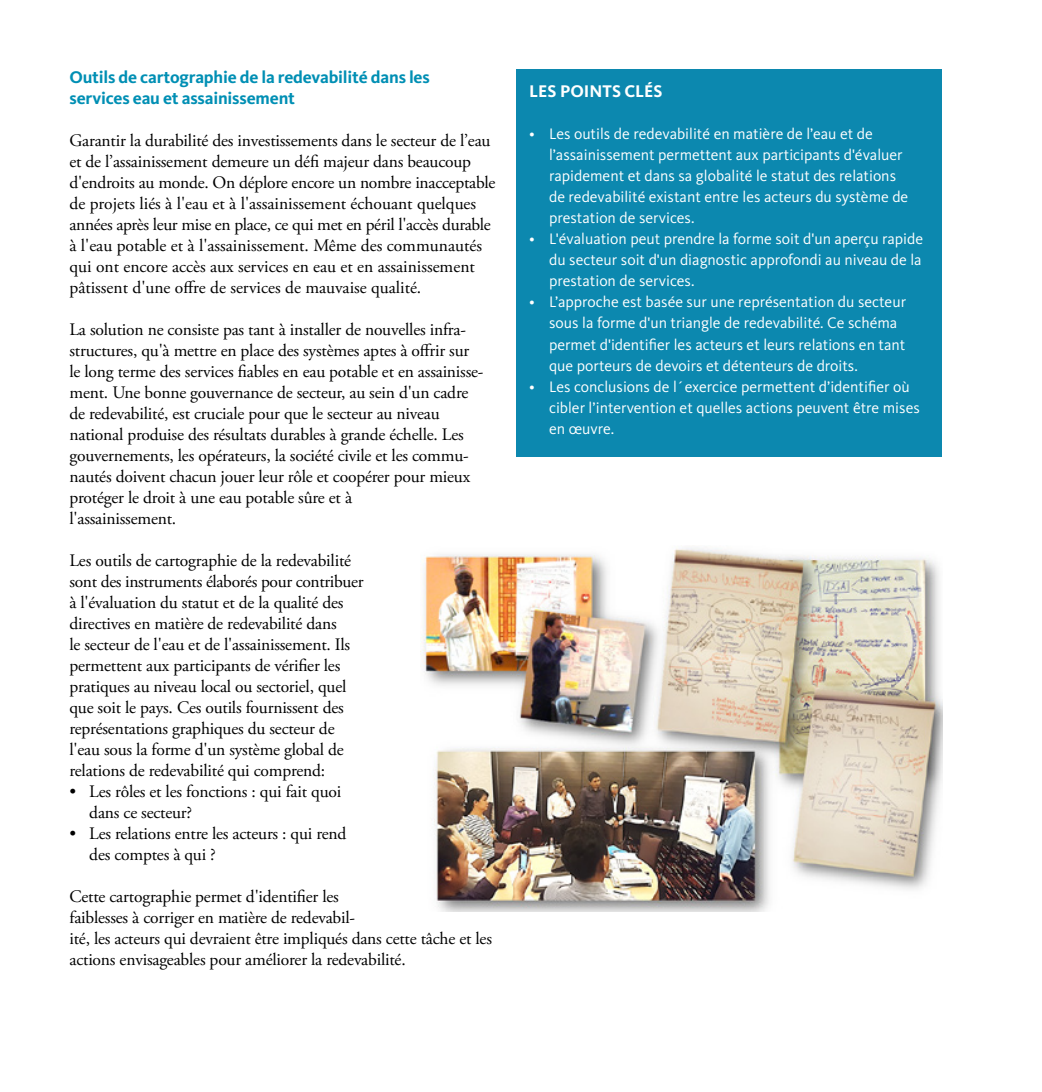
<style>
.page{position:relative;width:1042px;height:1092px;background:#fff}
.page>*{position:absolute;margin:0;border:0;box-sizing:border-box;transform-origin:0 0}
.t1{font:17.5px/21px "Adobe Garamond Pro";letter-spacing:-.01em;color:#000}
.t2{font:700 17.5px/21px "Kievit OT";letter-spacing:-.01em;color:#008fb4}
.t3{font:700 17.5px "Kievit OT";color:#fff}
.t4{font:15.75px/21px "Kievit OT";color:#fff}
</style>
<div class="page">
<div style="left:517px;top:69px;width:425px;height:388px;background:#0c88af"></div>
<img style="left:420px;top:548px;width:523px;height:363px">
<p class="t2" style="left:69px;top:66px;width:362px">Outils de cartographie de la redevabilité dans les services eau et assainissement</p>
<p class="t1" style="left:69px;top:130px;width:427px">Garantir la durabilité des investissements dans le secteur de l’eau et de l’assainissement demeure un défi majeur dans beaucoup d'endroits au monde. On déplore encore un nombre inacceptable de projets liés à l'eau et à l'assainissement échouant quelques années après leur mise en place, ce qui met en péril l'accès durable à l'eau potable et à l'assainissement. Même des communautés qui ont encore accès aux services en eau et en assainissement pâtissent d'une offre de services de mauvaise qualité.</p>
<p class="t1" style="left:69px;top:319px;width:415px">La solution ne consiste pas tant à installer de nouvelles infra&shy;structures, qu'à mettre en place des systèmes aptes à offrir sur le long terme des services fiables en eau potable et en assainisse&shy;ment. Une bonne gouvernance de secteur, au sein d'un cadre de redevabilité, est cruciale pour que le secteur au niveau national produise des résultats durables à grande échelle. Les gouvernements, les opérateurs, la société civile et les commu&shy;nautés doivent chacun jouer leur rôle et coopérer pour mieux protéger le droit à une eau potable sûre et à<br>l'assainissement.</p>
<p class="t1" style="left:69px;top:550px;width:295px">Les outils de cartographie de la redevabilité sont des instruments élaborés pour contribuer à l'évaluation du statut et de la qualité des directives en matière de redevabilité dans<br>le secteur de l'eau et de l'assainissement. Ils permettent aux participants de vérifier les pratiques au niveau local ou sectoriel, quel que soit le pays. Ces outils fournissent des représentations graphiques du secteur de l'eau sous la forme d'un système global de relations de redevabilité qui comprend:</p>
<p class="t1" style="left:89px;top:781px;width:253px;text-indent:-20px">• Les rôles et les fonctions : qui fait quoi dans ce secteur?</p>
<p class="t1" style="left:89px;top:823px;width:259px;text-indent:-20px">• Les relations entre les acteurs : qui rend des comptes à qui ?</p>
<p class="t1" style="left:69px;top:886px;width:424px">Cette cartographie permet d'identifier les<br>faiblesses à corriger en matière de redevabil-<br>ité, les acteurs qui devraient être impliqués dans cette tâche et les actions envisageables pour améliorer la redevabilité.</p>
<p class="t3" style="left:529px;top:81px;width:135px">LES POINTS CLÉS</p>
<p class="t4" style="left:549px;top:124px;width:361px;text-indent:-20px">• Les outils de redevabilité en matière de l’eau et de l’assainissement permettent aux participants d'évaluer rapidement et dans sa globalité le statut des relations de redevabilité existant entre les acteurs du système de prestation de services.</p>
<p class="t4" style="left:549px;top:229px;width:376px;text-align:justify;text-indent:-20px">• L'évaluation peut prendre la forme soit d'un aperçu rapide du secteur soit d'un diagnostic approfondi au niveau de la prestation de services.</p>
<p class="t4" style="left:549px;top:292px;width:358px;text-indent:-20px">• L’approche est basée sur une représentation du secteur sous la forme d'un triangle de redevabilité. Ce schéma permet d'identifier les acteurs et leurs relations en tant que porteurs de devoirs et détenteurs de droits.</p>
<p class="t4" style="left:549px;top:376px;width:372px;text-indent:-20px">• Les conclusions de l´exercice permettent d’identifier où cibler l’intervention et quelles actions peuvent être mises en œuvre.</p>
</div>
